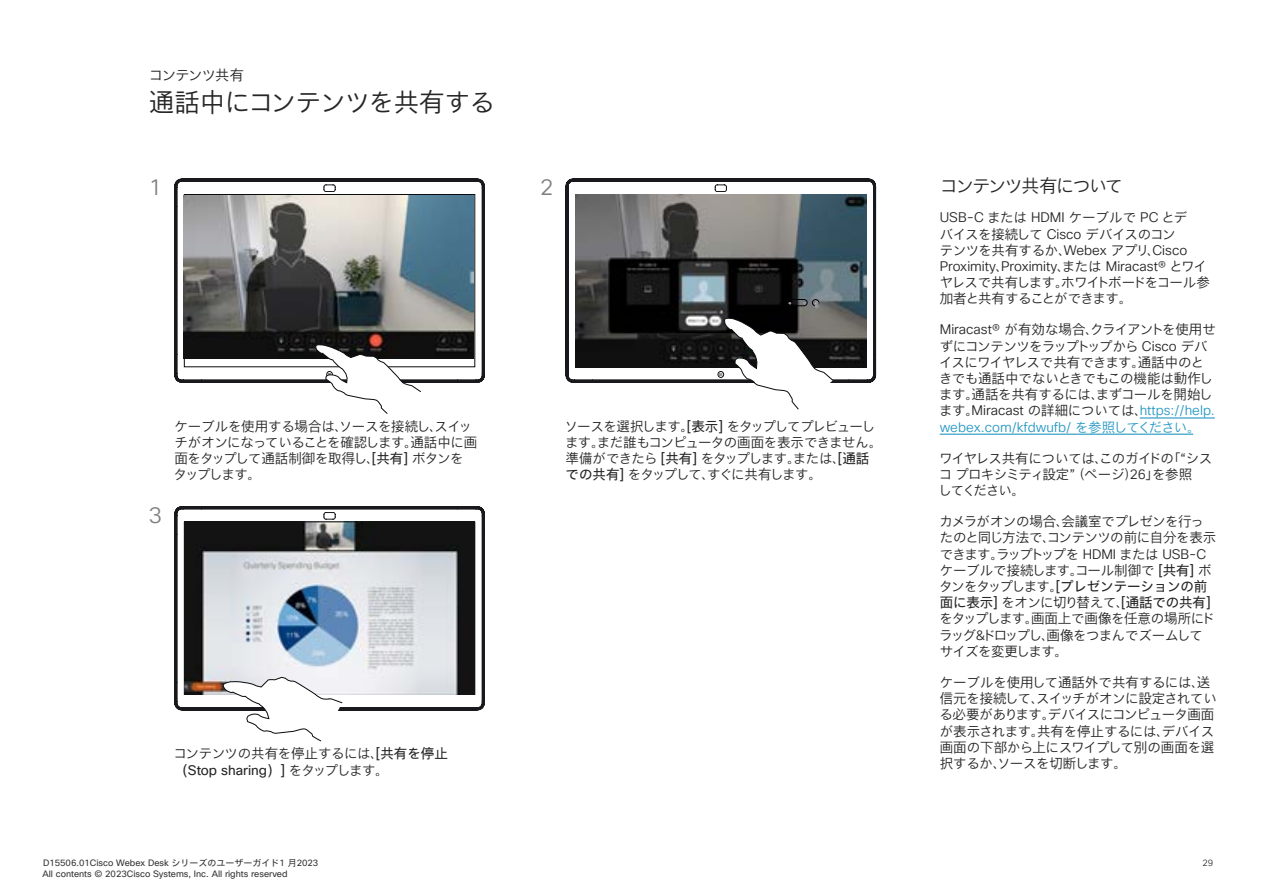
<style>
.page{position:relative;width:1263px;height:893px;background:#fff}
.page>*{position:absolute;margin:0;border:0;box-sizing:border-box;transform-origin:0 0}
.t1{font:25.5px "Cisco Sans JPN Light";letter-spacing:-.025em;color:#262626}
.t2{font:22.2px "Cisco Sans JPN Light";color:#808080}
.t3{font:18px "Cisco Sans JPN Light";letter-spacing:-.08em;color:#262626}
.t4{font:14.25px "Cisco Sans JPN Light";letter-spacing:-.055em;color:#262626}
.t5{font:13.5px/16.2px "Cisco Sans JPN Light";letter-spacing:-.025em;color:#262626}
.t6{font:13.5px/16.2px "Cisco Sans JPN Light";letter-spacing:-.005em;color:#262626}
.t7{font:13.5px/16.2px "Cisco Sans JPN Light";letter-spacing:-.055em;color:#262626}
.t8{font:13.5px/16.2px "Cisco Sans JPN";letter-spacing:-.01em;color:#262626}
.t9{font:13.5px/16.2px "Cisco Sans JPN Light";letter-spacing:-.045em;color:#262626}
.t10{font:13.5px/16.2px "Cisco Sans JPN Light";letter-spacing:-.06em;color:#262626}
.t11{font:9px/10.8px "Cisco Sans JPN";color:#333}
.t12{font:9px "Cisco Sans JPN Light";color:#333}
.s1{font-family:"Cisco Sans JPN"}
.s2{font-family:"Cisco Sans JPN Light"}
.s3{color:#2999c3}
</style>
<div class="page">
<hr style="left:1140px;top:417px;width:75px;height:2px;background:#2999c3">
<hr style="left:940px;top:434px;width:253px;height:1px;background:#2999c3">
<svg style="left:174px;top:178px;width:311px;height:205px"></svg>
<div style="left:184px;top:194px;width:291px;height:173px;border:1px solid #090a0b"></div>
<svg style="left:565px;top:178px;width:311px;height:205px"></svg>
<div style="left:717px;top:371px;width:7px;height:7px;border:1px solid #090a0b;border-radius:50%"></div>
<svg style="left:174px;top:506px;width:311px;height:205px"></svg>
<img style="left:183px;top:196px;width:290px;height:163px">
<img style="left:576px;top:195px;width:290px;height:172px">
<img style="left:185px;top:522px;width:290px;height:172px">
<div style="left:812px;top:299px;width:7px;height:7px;border:1px solid #000;border-radius:50%"></div>
<svg style="left:813px;top:300px;width:5px;height:7px"></svg>
<svg style="left:786px;top:299px;width:21px;height:7px"></svg>
<svg style="left:315px;top:343px;width:107px;height:71px"></svg>
<svg style="left:719px;top:317px;width:115px;height:93px"></svg>
<svg style="left:222px;top:677px;width:121px;height:65px"></svg>
<p class="t4" style="left:149px;top:66px;width:97px">コンテンツ共有</p>
<h1 class="t1" style="left:149px;top:86px;width:348px">通話中にコンテンツを共有する</h1>
<h2 class="t2" style="left:149px;top:173px;width:15px">1</h2>
<h2 class="t2" style="left:540px;top:173px;width:15px">2</h2>
<h2 class="t2" style="left:149px;top:501px;width:15px">3</h2>
<p class="t5" style="left:174px;top:419px;width:305px">ケーブルを使用する場合は、ソースを接続し、スイッチがオンになっていることを確認します。通話中に画面をタップして通話制御を取得し、<span class="s1">[共有]</span> ボタンをタップします。</p>
<p class="t7" style="left:564px;top:419px;width:319px">ソースを選択します。<span class="s1">[表示]</span> をタップしてプレビューします。まだ誰もコンピュータの画面を表示できません。準備ができたら <span class="s1">[共有]</span> をタップします。または、<span class="s1">[通話での共有]</span> をタップして、すぐに共有します。</p>
<p class="t5" style="left:173px;top:746px;width:276px">コンテンツの共有を停止するには、<span class="s1">[共有を停止</span></p>
<p class="t8" style="left:174px;top:762px;width:216px">（Stop sharing）] <span class="s2">をタップします。</span></p>
<h3 class="t3" style="left:940px;top:174px;width:185px">コンテンツ共有について</h3>
<p class="t5" style="left:940px;top:210px;width:272px">USB-C または HDMI ケーブルで PC とデ<br>バイスを接続して Cisco デバイスのコン<br>テンツを共有するか、Webex アプリ、Cisco<br>Proximity、Proximity、または Miracast® とワイヤレスで共有します。ホワイトボードをコール参加者と共有することができます。</p>
<p class="t6" style="left:939px;top:322px;width:278px">Miracast® が有効な場合、クライアントを使用せずにコンテンツをラップトップから Cisco デバイスにワイヤレスで共有できます。通話中のときでも通話中でないときでもこの機能は動作します。通話を共有するには、まずコールを開始します。Miracast の詳細については、<span class="s3">https://help. webex.com/kfdwufb/ を参照してください。</span></p>
<p class="t10" style="left:938px;top:451px;width:275px">ワイヤレス共有については、このガイドの「“シスコ プロキシミティ設定” （ページ）26」を参照<br>してください。</p>
<p class="t5" style="left:939px;top:514px;width:278px">カメラがオンの場合、会議室でプレゼンを行ったのと同じ方法で、コンテンツの前に自分を表示できます。ラップトップを HDMI または USB-Cケーブルで接続します。コール制御で <span class="s1">[共有]</span> ボ</p>
<p class="t8" style="left:939px;top:578px;width:273px"><span class="s2">タンをタップします。</span>[プレゼンテーションの前面に表示] <span class="s2">をオンに切り替えて、</span>[通話での共有]</p>
<p class="t9" style="left:939px;top:611px;width:277px">をタップします。画面上で画像を任意の場所にドラッグ&amp;ドロップし、画像をつまんでズームしてサイズを変更します。</p>
<p class="t5" style="left:939px;top:675px;width:279px">ケーブルを使用して通話外で共有するには、送信元を接続して、スイッチがオンに設定されている必要があります。デバイスにコンピュータ画面が表示されます。共有を停止するには、デバイス画面の下部から上にスワイプして別の画面を選択するか、ソースを切断します。</p>
<p class="t11" style="left:42px;top:857px;width:277px">D15506.01Cisco Webex Desk シリーズのユーザーガイド1 月2023<br>All contents © 2023Cisco Systems, Inc. All rights reserved</p>
<p class="t12" style="left:1202px;top:857px;width:12px">29</p>
</div>
